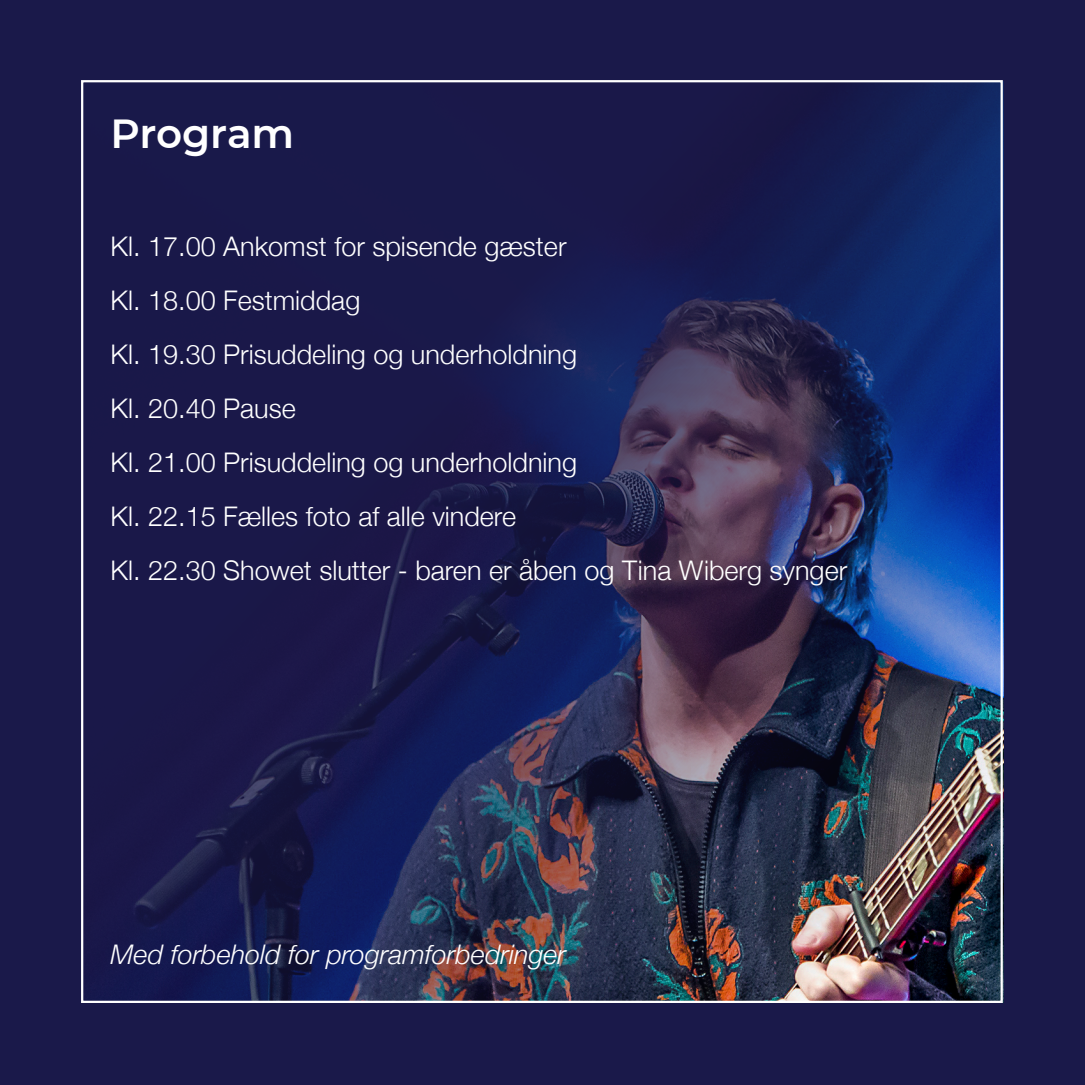
<style>
.page{position:relative;width:1085px;height:1085px;background:#fff}
.page>*{position:absolute;margin:0;border:0;box-sizing:border-box;transform-origin:0 0}
.t1{font:600 40.5px "Montserrat";letter-spacing:-.005em;color:#fff}
.t2{font:300 27px "Helvetica Neue";color:#fff}
.t3{font:italic 300 27px "Helvetica Neue";color:#fff}
</style>
<div class="page">
<div style="left:0;top:0;width:1084px;height:1084px;background:#1a194a"></div>
<img style="left:135px;top:81px;width:868px;height:920px">
<p class="t1" style="left:111px;top:105px;width:185px">Program</p>
<p class="t2" style="left:111px;top:225px;width:457px">Kl. 17.00 Ankomst for spisende gæster</p>
<p class="t2" style="left:111px;top:279px;width:251px">Kl. 18.00 Festmiddag</p>
<p class="t2" style="left:111px;top:333px;width:468px">Kl. 19.30 Prisuddeling og underholdning</p>
<p class="t2" style="left:111px;top:387px;width:187px">Kl. 20.40 Pause</p>
<p class="t2" style="left:111px;top:441px;width:468px">Kl. 21.00 Prisuddeling og underholdning</p>
<p class="t2" style="left:111px;top:495px;width:407px">Kl. 22.15 Fælles foto af alle vindere</p>
<p class="t2" style="left:111px;top:549px;width:738px">Kl. 22.30 Showet slutter - baren er åben og Tina Wiberg synger</p>
<p class="t3" style="left:111px;top:932px;width:457px">Med forbehold for programforbedringer</p>
</div>
